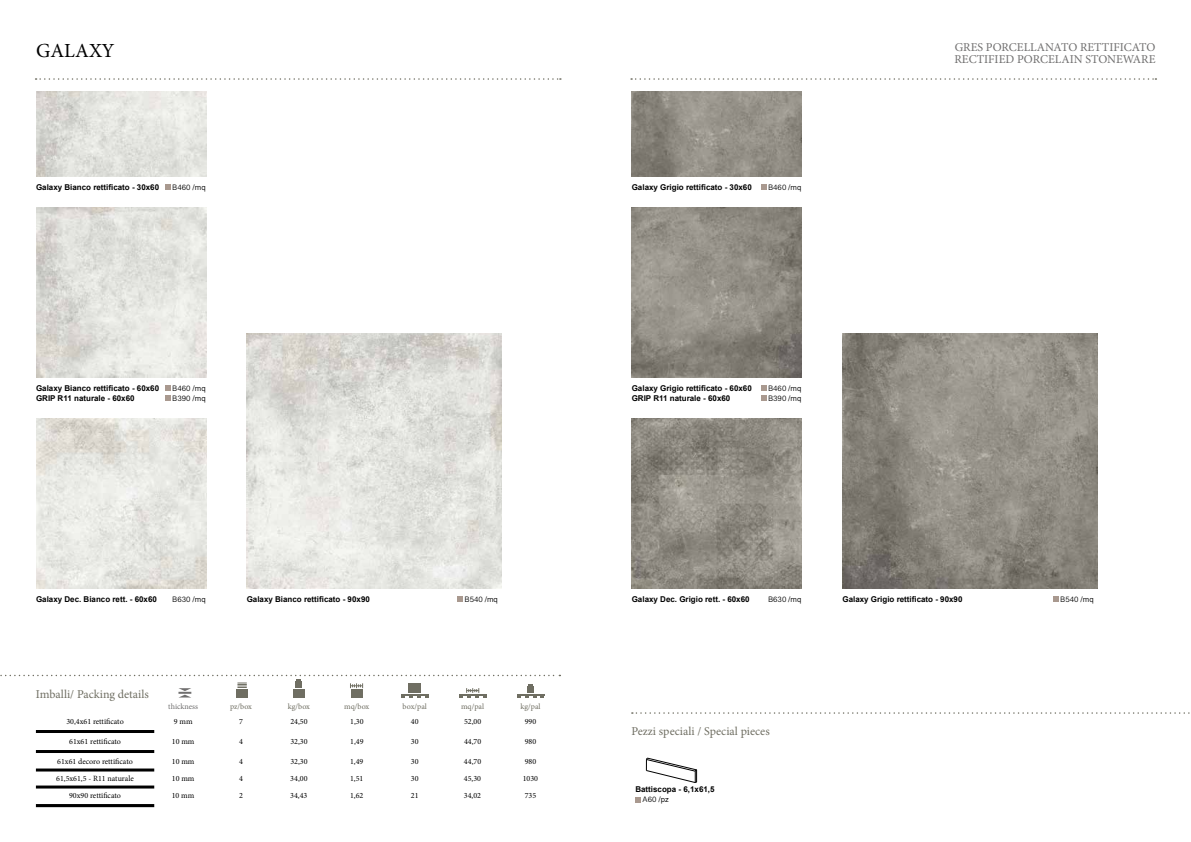
<style>
.page{position:relative;width:1191px;height:842px;background:#fff}
.page>*{position:absolute;margin:0;border:0;box-sizing:border-box;transform-origin:0 0}
.t1{font:20px "Minion Pro";color:#000}
.t2{font:12px/12px "Minion Pro";color:#706f6f}
.t3{font:12px "Minion Pro";color:#6f6e62}
.t4{font:700 8px "Arial";color:#000}
.t5{font:8px "Minion Pro";color:#000}
.t6{font:8px/9.7px "Devanagari Sangam MN";color:#000}
.t7{font:8px "Minion Pro";letter-spacing:.005em;color:#6f6e62}
.t8{font:8px "Minion Pro";color:#706f6f}
</style>
<div class="page">
<svg style="left:36px;top:78px;width:525px;height:2px"></svg>
<svg style="left:631px;top:78px;width:525px;height:2px"></svg>
<img style="left:36px;top:92px;width:170px;height:85px">
<img style="left:632px;top:92px;width:170px;height:85px">
<svg style="left:165px;top:185px;width:6px;height:5px"></svg>
<svg style="left:761px;top:185px;width:5px;height:5px"></svg>
<img style="left:36px;top:207px;width:170px;height:171px">
<img style="left:632px;top:207px;width:170px;height:171px">
<svg style="left:165px;top:385px;width:6px;height:16px"></svg>
<svg style="left:761px;top:385px;width:5px;height:16px"></svg>
<img style="left:36px;top:418px;width:170px;height:170px">
<img style="left:632px;top:418px;width:170px;height:170px">
<img style="left:247px;top:333px;width:255px;height:255px">
<img style="left:842px;top:333px;width:255px;height:255px">
<svg style="left:457px;top:596px;width:6px;height:5px"></svg>
<svg style="left:1053px;top:596px;width:5px;height:5px"></svg>
<svg style="left:632px;top:712px;width:558px;height:2px"></svg>
<svg style="left:635px;top:797px;width:5px;height:5px"></svg>
<svg style="left:646px;top:758px;width:51px;height:25px"></svg>
<svg style="left:36px;top:730px;width:118px;height:77px"></svg>
<hr style="left:36px;top:768px;width:118px;height:3px;background:#000">
<hr style="left:36px;top:785px;width:118px;height:3px;background:#000">
<svg style="left:0;top:675px;width:560px;height:23px"></svg>
<h1 class="t1" style="left:36px;top:37px;width:80px">GALAXY</h1>
<h2 class="t2" style="left:954px;top:41px;width:202px">GRES PORCELLANATO RETTIFICATO<br>RECTIFIED PORCELAIN STONEWARE</h2>
<p class="t4" style="left:36px;top:182px;width:125px">Galaxy Bianco rettificato - 30x60</p>
<p class="t6" style="left:172px;top:183px;width:35px">B460 /mq</p>
<p class="t4" style="left:632px;top:182px;width:122px">Galaxy Grigio rettificato - 30x60</p>
<p class="t6" style="left:768px;top:183px;width:35px">B460 /mq</p>
<p class="t4" style="left:36px;top:383px;width:125px">Galaxy Bianco rettificato - 60x60</p>
<p class="t4" style="left:632px;top:383px;width:122px">Galaxy Grigio rettificato - 60x60</p>
<p class="t4" style="left:36px;top:393px;width:100px">GRIP R11 naturale - 60x60</p>
<p class="t4" style="left:632px;top:393px;width:100px">GRIP R11 naturale - 60x60</p>
<p class="t6" style="left:172px;top:383px;width:35px">B460 /mq<br>B390 /mq</p>
<p class="t6" style="left:768px;top:383px;width:35px">B460 /mq<br>B390 /mq</p>
<p class="t4" style="left:36px;top:594px;width:122px">Galaxy Dec. Bianco rett. - 60x60</p>
<p class="t4" style="left:247px;top:594px;width:125px">Galaxy Bianco rettificato - 90x90</p>
<p class="t6" style="left:464px;top:594px;width:35px">B540 /mq</p>
<p class="t4" style="left:632px;top:594px;width:119px">Galaxy Dec. Grigio rett. - 60x60</p>
<p class="t4" style="left:842px;top:594px;width:122px">Galaxy Grigio rettificato - 90x90</p>
<p class="t6" style="left:1060px;top:594px;width:35px">B540 /mq</p>
<p class="t6" style="left:172px;top:594px;width:35px">B630 /mq</p>
<p class="t6" style="left:768px;top:594px;width:35px">B630 /mq</p>
<h2 class="t3" style="left:36px;top:686px;width:114px">Imballi/ Packing details</h2>
<p class="t8" style="left:168px;top:701px;width:31px">thickness</p>
<p class="t7" style="left:230px;top:701px;width:24px">pz/box</p>
<p class="t7" style="left:288px;top:701px;width:24px">kg/box</p>
<p class="t7" style="left:344px;top:701px;width:27px">mq/box</p>
<p class="t7" style="left:402px;top:701px;width:26px">box/pal</p>
<p class="t7" style="left:461px;top:701px;width:25px">mq/pal</p>
<p class="t7" style="left:520px;top:701px;width:22px">kg/pal</p>
<p class="t5" style="left:66px;top:716px;width:59px">30,4x61 rettificato</p>
<p class="t5" style="left:174px;top:716px;width:20px">9 mm</p>
<p class="t5" style="left:239px;top:716px;width:5px">7</p>
<p class="t5" style="left:290px;top:716px;width:19px">24,50</p>
<p class="t5" style="left:350px;top:716px;width:15px">1,30</p>
<p class="t5" style="left:411px;top:716px;width:9px">40</p>
<p class="t5" style="left:464px;top:716px;width:19px">52,00</p>
<p class="t5" style="left:525px;top:716px;width:13px">990</p>
<p class="t5" style="left:69px;top:736px;width:53px">61x61 rettificato</p>
<p class="t5" style="left:172px;top:736px;width:24px">10 mm</p>
<p class="t5" style="left:239px;top:736px;width:5px">4</p>
<p class="t5" style="left:290px;top:736px;width:19px">32,30</p>
<p class="t5" style="left:350px;top:736px;width:15px">1,49</p>
<p class="t5" style="left:411px;top:736px;width:9px">30</p>
<p class="t5" style="left:464px;top:736px;width:19px">44,70</p>
<p class="t5" style="left:525px;top:736px;width:13px">980</p>
<p class="t5" style="left:57px;top:756px;width:77px">61x61 decoro rettificato</p>
<p class="t5" style="left:172px;top:756px;width:24px">10 mm</p>
<p class="t5" style="left:239px;top:756px;width:5px">4</p>
<p class="t5" style="left:290px;top:756px;width:19px">32,30</p>
<p class="t5" style="left:350px;top:756px;width:15px">1,49</p>
<p class="t5" style="left:411px;top:756px;width:9px">30</p>
<p class="t5" style="left:464px;top:756px;width:19px">44,70</p>
<p class="t5" style="left:525px;top:756px;width:13px">980</p>
<p class="t5" style="left:56px;top:773px;width:79px">61,5x61,5 - R11 naturale</p>
<p class="t5" style="left:172px;top:773px;width:24px">10 mm</p>
<p class="t5" style="left:239px;top:773px;width:5px">4</p>
<p class="t5" style="left:290px;top:773px;width:19px">34,00</p>
<p class="t5" style="left:350px;top:773px;width:15px">1,51</p>
<p class="t5" style="left:411px;top:773px;width:9px">30</p>
<p class="t5" style="left:464px;top:773px;width:19px">45,30</p>
<p class="t5" style="left:523px;top:773px;width:17px">1030</p>
<p class="t5" style="left:69px;top:790px;width:53px">90x90 rettificato</p>
<p class="t5" style="left:172px;top:790px;width:24px">10 mm</p>
<p class="t5" style="left:239px;top:790px;width:5px">2</p>
<p class="t5" style="left:290px;top:790px;width:19px">34,43</p>
<p class="t5" style="left:350px;top:790px;width:15px">1,62</p>
<p class="t5" style="left:411px;top:790px;width:9px">21</p>
<p class="t5" style="left:464px;top:790px;width:19px">34,02</p>
<p class="t5" style="left:524px;top:790px;width:13px">735</p>
<h2 class="t3" style="left:631px;top:723px;width:140px">Pezzi speciali / Special pieces</h2>
<p class="t4" style="left:635px;top:784px;width:81px">Battiscopa - 6,1x61,5</p>
<p class="t6" style="left:642px;top:794px;width:28px">A60 /pz</p>
</div>
